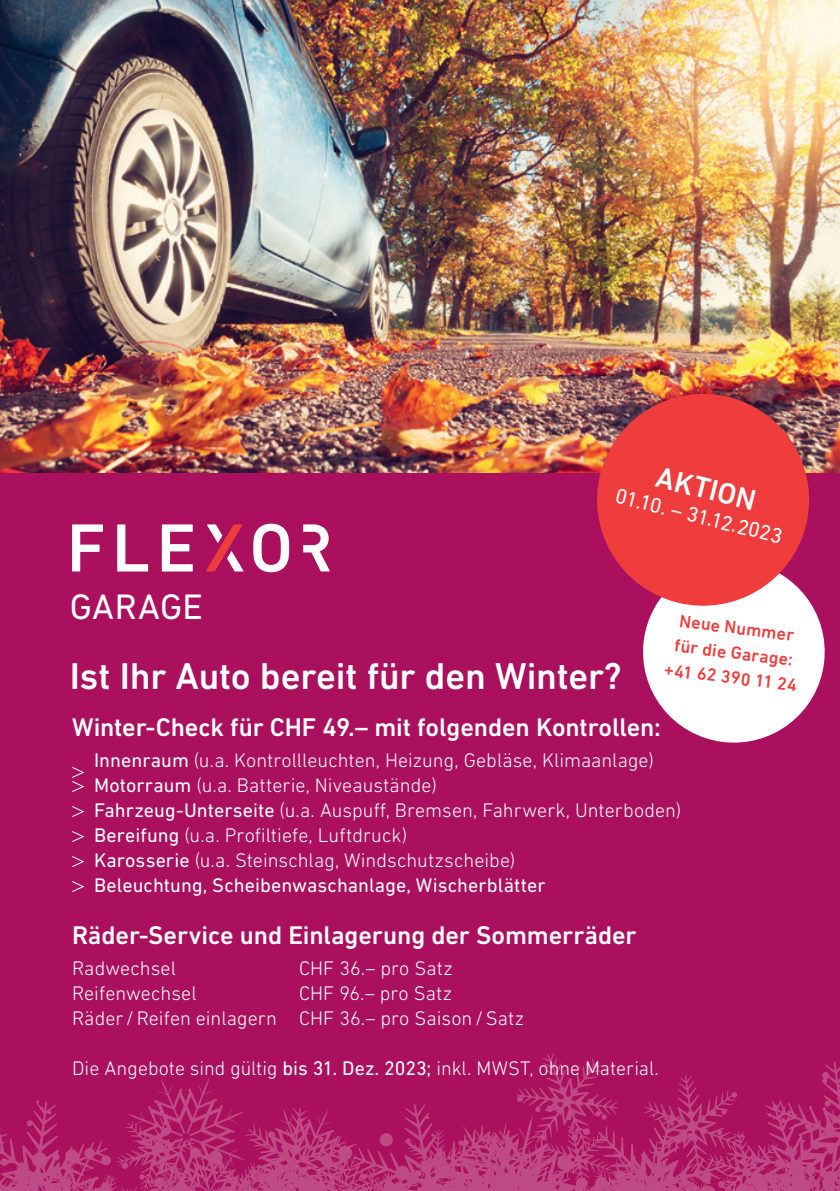
<style>
.page{position:relative;width:840px;height:1191px;background:#fff}
.page>*{position:absolute;margin:0;border:0;box-sizing:border-box;transform-origin:0 0}
.t1{font:500 38px "DIN Next LT Pro";letter-spacing:-.005em;color:#fff}
.t2{font:36px "DIN Next LT Pro";letter-spacing:.005em;color:#fff}
.t3{font:500 30px "DIN Next LT Pro";color:#fff}
.t4{font:500 26px "DIN Next LT Pro";letter-spacing:-.005em;color:#fff}
.t5{font:21.6px "DIN Next LT Pro";color:#fff}
.t6{font:300 20px/25px "DIN Next LT Pro";color:#fff}
.t7{font:500 18px/25px "DIN Next LT Pro";color:#ee3d3c;text-align:center}
.s1{font-weight:400}
</style>
<div class="page">
<img style="left:0;top:0;width:839px;height:473px">
<div style="left:0;top:473px;width:839px;height:718px;background:#aa105e"></div>
<svg style="left:72px;top:524px;width:31px;height:47px"></svg>
<svg style="left:117px;top:524px;width:31px;height:47px"></svg>
<svg style="left:162px;top:524px;width:31px;height:47px"></svg>
<svg style="left:253px;top:523px;width:36px;height:49px"></svg>
<svg style="left:303px;top:524px;width:27px;height:47px"></svg>
<svg style="left:206px;top:524px;width:37px;height:47px"></svg>
<svg style="left:0;top:1076px;width:839px;height:115px"></svg>
<svg style="left:72px;top:767px;width:13px;height:25px"></svg>
<svg style="left:72px;top:806px;width:13px;height:11px"></svg>
<svg style="left:72px;top:831px;width:13px;height:11px"></svg>
<svg style="left:72px;top:856px;width:13px;height:11px"></svg>
<svg style="left:72px;top:881px;width:13px;height:11px"></svg>
<svg style="left:643px;top:617px;width:182px;height:126px"></svg>
<svg style="left:585px;top:383px;width:234px;height:234px;background:#d8474f"></svg>
<h3 class="t3" style="left:660px;top:459px;width:103px;rotate:14deg">AKTION</h3>
<p class="t5" style="left:618px;top:483px;width:173px;rotate:14deg">01.10. – 31.12.2023</p>
<h2 class="t2" style="left:70px;top:585px;width:134px">GARAGE</h2>
<p class="t7" style="left:671px;top:607px;width:135px;rotate:7deg">Neue Nummer für die Garage: +41 62 390 11 24</p>
<h1 class="t1" style="left:70px;top:654px;width:553px">Ist Ihr Auto bereit für den Winter?</h1>
<h3 class="t4" style="left:72px;top:712px;width:590px">Winter-Check für CHF 49.– mit folgenden Kontrollen:</h3>
<p class="t6" style="left:94px;top:747px;width:588px"><span class="s1">Innenraum</span> (u.a. Kontrollleuchten, Heizung, Gebläse, Klimaanlage)<br><span class="s1">Motorraum</span> (u.a. Batterie, Niveaustände)<br><span class="s1">Fahrzeug-Unterseite</span> (u.a. Auspuff, Bremsen, Fahrwerk, Unterboden)<br><span class="s1">Bereifung</span> (u.a. Profiltiefe, Luftdruck)<br><span class="s1">Karosserie</span> (u.a. Steinschlag, Windschutzscheibe)<br><span class="s1">Beleuchtung, Scheibenwaschanlage, Wischerblätter</span></p>
<h3 class="t4" style="left:72px;top:920px;width:565px">Räder-Service und Einlagerung der Sommerräder</h3>
<p class="t6" style="left:72px;top:955px;width:105px">Radwechsel</p>
<p class="t6" style="left:299px;top:955px;width:155px">CHF 36.– pro Satz</p>
<p class="t6" style="left:72px;top:980px;width:126px">Reifenwechsel</p>
<p class="t6" style="left:72px;top:980px;width:453px;text-indent:227px">CHF 96.– pro Satz<br>Räder /Reifen einlagern CHF 36.– pro Saison/Satz</p>
<p class="t6" style="left:72px;top:1055px;width:588px">Die Angebote sind gültig <span class="s1">bis 31. Dez. 2023;</span> inkl. MWST, ohne Material.</p>
</div>
